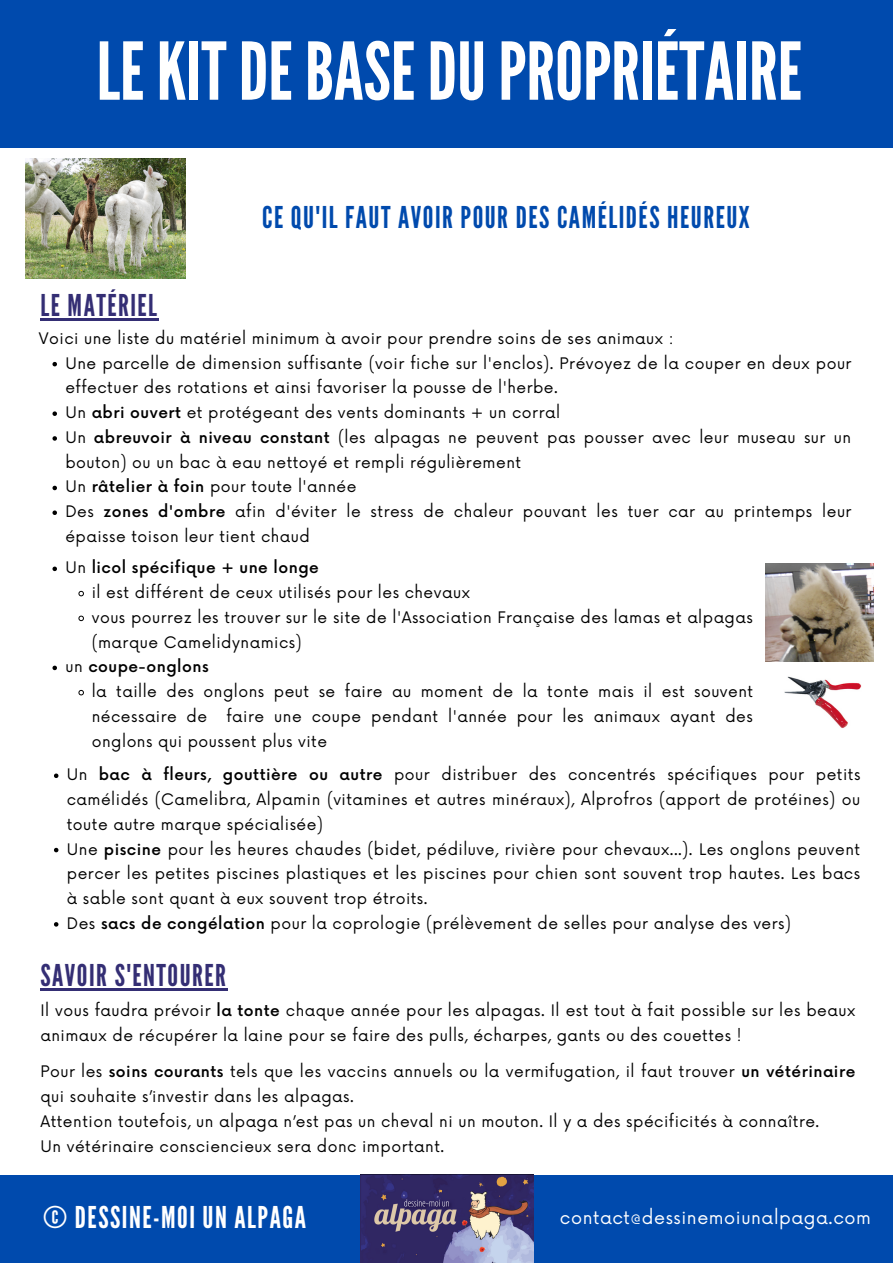
<style>
.page{position:relative;width:893px;height:1263px;background:#004aad}
.page>*{position:absolute;margin:0;border:0;box-sizing:border-box;transform-origin:0 0}
.t1{font:79.43px "League Gothic";color:#fff}
.t2{font:30px "League Gothic";letter-spacing:.05em;color:#004aad}
.t3{font:30px "League Gothic";letter-spacing:.05em;color:#342e74}
.t4{font:30px "League Gothic";letter-spacing:.05em;color:#fff}
.t5{font:17.55px "Now";letter-spacing:.03em;color:#fff}
.t6{font:15.52px/24.8px "Now";letter-spacing:.03em;color:#000}
.t7{font:500 15.52px "Now";letter-spacing:.03em;color:#000}
.s1{font-weight:500}
.s2{font-weight:400}
</style>
<div class="page">
<div style="left:0;top:148px;width:893px;height:1026px;background:#fff"></div>
<img style="left:360px;top:1174px;width:173px;height:89px">
<img style="left:25px;top:158px;width:161px;height:121px">
<img style="left:765px;top:564px;width:108px;height:97px">
<img style="left:784px;top:676px;width:77px;height:53px">
<svg style="left:52px;top:362px;width:5px;height:4px"></svg>
<svg style="left:52px;top:411px;width:5px;height:5px"></svg>
<svg style="left:52px;top:436px;width:5px;height:5px"></svg>
<svg style="left:52px;top:486px;width:5px;height:4px"></svg>
<svg style="left:52px;top:510px;width:5px;height:5px"></svg>
<hr style="left:40px;top:318px;width:119px;height:3px;background:#342e74">
<hr style="left:40px;top:988px;width:188px;height:3px;background:#342e74">
<svg style="left:52px;top:567px;width:5px;height:4px"></svg>
<svg style="left:78px;top:591px;width:6px;height:5px"></svg>
<svg style="left:78px;top:615px;width:6px;height:6px"></svg>
<svg style="left:52px;top:666px;width:5px;height:4px"></svg>
<svg style="left:78px;top:690px;width:6px;height:5px"></svg>
<svg style="left:54px;top:773px;width:4px;height:5px"></svg>
<svg style="left:54px;top:848px;width:4px;height:4px"></svg>
<svg style="left:54px;top:922px;width:4px;height:4px"></svg>
<p class="t1" style="left:97px;top:25px;width:707px">LEKITDEBASEDUPROPRIÉTAIRE</p>
<p class="t3" style="left:40px;top:288px;width:118px">LE MATÉRIEL</p>
<p class="t2" style="left:262px;top:200px;width:489px">CE QU'IL FAUT AVOIR POUR DES CAMÉLIDÉS HEUREUX</p>
<p class="t6" style="left:39px;top:327px;width:636px">Voici une liste du matériel minimum à avoir pour prendre soins de ses animaux :</p>
<p class="t6" style="left:65px;top:351px;width:787px">Une parcelle de dimension suffisante (voir fiche sur l'enclos). Prévoyez de la couper en deux pour effectuer des rotations et ainsi favoriser la pousse de l'herbe.</p>
<p class="t6" style="left:65px;top:401px;width:496px">Un <span class="s1">abri ouvert</span> et protégeant des vents dominants + un corral</p>
<p class="t6" style="left:65px;top:426px;width:787px">Un <span class="s1">abreuvoir à niveau constant</span> (les alpagas ne peuvent pas pousser avec leur museau sur un bouton) ou un bac à eau nettoyé et rempli régulièrement</p>
<p class="t6" style="left:65px;top:475px;width:293px">Un <span class="s1">râtelier à foin</span> pour toute l'année</p>
<p class="t6" style="left:65px;top:500px;width:787px">Des <span class="s1">zones d'ombre</span> afin d'éviter le stress de chaleur pouvant les tuer car au printemps leur épaisse toison leur tient chaud</p>
<p class="t7" style="left:65px;top:559px;width:255px"><span class="s2">Un</span> licol spécifique + une longe</p>
<p class="t6" style="left:92px;top:581px;width:380px">il est différent de ceux utilisés pour les chevaux</p>
<p class="t6" style="left:92px;top:606px;width:662px">vous pourrez les trouver sur le site de l'Association Française des lamas et alpagas (marque Camelidynamics)</p>
<p class="t7" style="left:65px;top:658px;width:145px"><span class="s2">un</span> coupe-onglons</p>
<p class="t6" style="left:92px;top:680px;width:663px;text-align:justify">la taille des onglons peut se faire au moment de la tonte mais il est souvent nécessaire de faire une coupe pendant l'année pour les animaux ayant des onglons qui poussent plus vite</p>
<p class="t6" style="left:67px;top:763px;width:795px;text-align:justify">Un <span class="s1">bac à fleurs, gouttière ou autre</span> pour distribuer des concentrés spécifiques pour petits camélidés (Camelibra, Alpamin (vitamines et autres minéraux), Alprofros (apport de protéines) ou toute autre marque spécialisée)</p>
<p class="t6" style="left:67px;top:837px;width:795px;text-align:justify">Une <span class="s1">piscine</span> pour les heures chaudes (bidet, pédiluve, rivière pour chevaux...). Les onglons peuvent percer les petites piscines plastiques et les piscines pour chien sont souvent trop hautes. Les bacs à sable sont quant à eux souvent trop étroits.</p>
<p class="t6" style="left:67px;top:912px;width:725px">Des <span class="s1">sacs de congélation</span> pour la coprologie (prélèvement de selles pour analyse des vers)</p>
<p class="t3" style="left:40px;top:958px;width:187px">SAVOIR S'ENTOURER</p>
<p class="t6" style="left:40px;top:999px;width:816px">Il vous faudra prévoir <span class="s1">la tonte</span> chaque année pour les alpagas. Il est tout à fait possible sur les beaux animaux de récupérer la laine pour se faire des pulls, écharpes, gants ou des couettes !</p>
<p class="t6" style="left:40px;top:1060px;width:816px">Pour les <span class="s1">soins courants</span> tels que les vaccins annuels ou la vermifugation, il faut trouver <span class="s1">un vétérinaire </span>qui souhaite s’investir dans les alpagas.</p>
<p class="t6" style="left:40px;top:1109px;width:780px">Attention toutefois, un alpaga n’est pas un cheval ni un mouton. Il y a des spécificités à connaître.</p>
<p class="t6" style="left:40px;top:1134px;width:405px">Un vétérinaire consciencieux sera donc important.</p>
<p class="t4" style="left:43px;top:1200px;width:264px">© DESSINE-MOI UN ALPAGA</p>
<p class="t5" style="left:560px;top:1207px;width:312px">contact@dessinemoiunalpaga.com</p>
</div>
